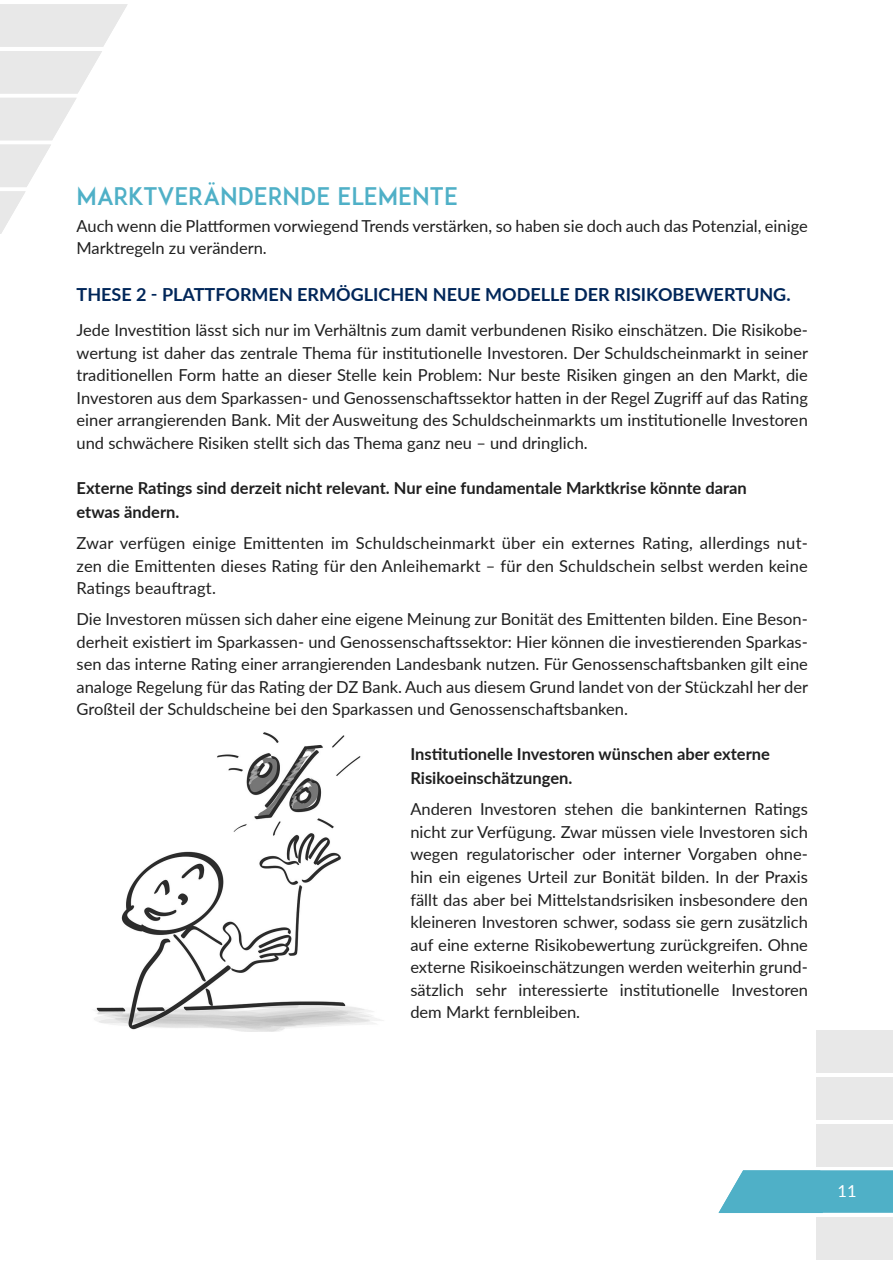
<style>
.page{position:relative;width:893px;height:1263px;background:#fff}
.page>*{position:absolute;margin:0;border:0;box-sizing:border-box;transform-origin:0 0}
.t1{font:24px "ADAM.CGPRO";color:#4fb0c7}
.These{font:700 18px "Lato";color:#002659}
.t2{font:16.5px/22.5px "Lato";color:#1f1f1f;text-align:justify}
.H4_-_diagramme{font:700 16.5px/24px "Lato";color:#1f1f1f}
.t3{font:16.5px "Lato";color:#fff}
</style>
<div class="page">
<div style="left:816px;top:1030px;width:77px;height:43px;background:#e8e8e8"></div>
<div style="left:816px;top:1077px;width:77px;height:42px;background:#e8e8e8"></div>
<div style="left:816px;top:1124px;width:77px;height:42px;background:#e8e8e8"></div>
<div style="left:816px;top:1217px;width:77px;height:43px;background:#e8e8e8"></div>
<img style="left:94px;top:732px;width:289px;height:299px">
<svg style="left:719px;top:1170px;width:174px;height:43px;background:#5bb5cb"></svg>
<svg style="left:0;top:4px;width:128px;height:230px"></svg>
<h2 class="t1" style="left:77px;top:182px;width:383px">MARKTVERÄNDERNDE ELEMENTE</h2>
<p class="t2" style="left:77px;top:214px;width:733px">Auch wenn die Plattformen vorwiegend Trends verstärken, so haben sie doch auch das Potenzial, einige<br>Marktregeln zu verändern.</p>
<p class="These" style="left:77px;top:281px;width:715px">THESE 2 - PLATTFORMEN ERMÖGLICHEN NEUE MODELLE DER RISIKOBEWERTUNG.</p>
<p class="t2" style="left:77px;top:318px;width:733px">Jede Investition lässt sich nur im Verhältnis zum damit verbundenen Risiko einschätzen. Die Risikobe&shy;wertung ist daher das zentrale Thema für institutionelle Investoren. Der Schuldscheinmarkt in seiner traditionellen Form hatte an dieser Stelle kein Problem: Nur beste Risiken gingen an den Markt, die Investoren aus dem Sparkassen- und Genossenschaftssektor hatten in der Regel Zugriff auf das Rating einer arrangierenden Bank. Mit der Ausweitung des Schuldscheinmarkts um institutionelle Investoren und schwächere Risiken stellt sich das Thema ganz neu – und dringlich.</p>
<p class="H4_-_diagramme" style="left:77px;top:475px;width:672px">Externe Ratings sind derzeit nicht relevant. Nur eine fundamentale Marktkrise könnte daran etwas ändern.</p>
<p class="t2" style="left:77px;top:531px;width:733px">Zwar verfügen einige Emittenten im Schuldscheinmarkt über ein externes Rating, allerdings nut&shy;zen die Emittenten dieses Rating für den Anleihemarkt – für den Schuldschein selbst werden keine Ratings beauftragt.</p>
<p class="t2" style="left:77px;top:607px;width:733px">Die Investoren müssen sich daher eine eigene Meinung zur Bonität des Emittenten bilden. Eine Beson&shy;derheit existiert im Sparkassen- und Genossenschaftssektor: Hier können die investierenden Sparkas&shy;sen das interne Rating einer arrangierenden Landesbank nutzen. Für Genossenschaftsbanken gilt eine analoge Regelung für das Rating der DZ Bank. Auch aus diesem Grund landet von der Stückzahl her der Großteil der Schuldscheine bei den Sparkassen und Genossenschaftsbanken.</p>
<p class="H4_-_diagramme" style="left:410px;top:742px;width:361px">Institutionelle Investoren wünschen aber externe<br>Risikoeinschätzungen.</p>
<p class="t2" style="left:410px;top:797px;width:399px">Anderen Investoren stehen die bankinternen Ratings nicht zur Verfügung. Zwar müssen viele Investoren sich wegen regulatorischer oder interner Vorgaben ohne&shy;hin ein eigenes Urteil zur Bonität bilden. In der Praxis fällt das aber bei Mittelstandsrisiken insbesondere den kleineren Investoren schwer, sodass sie gern zusätzlich auf eine externe Risikobewertung zurückgreifen. Ohne externe Risikoeinschätzungen werden weiterhin grund&shy;sätzlich sehr interessierte institutionelle Investoren dem Markt fernbleiben.</p>
<p class="t3" style="left:837px;top:1179px;width:21px">11</p>
</div>
